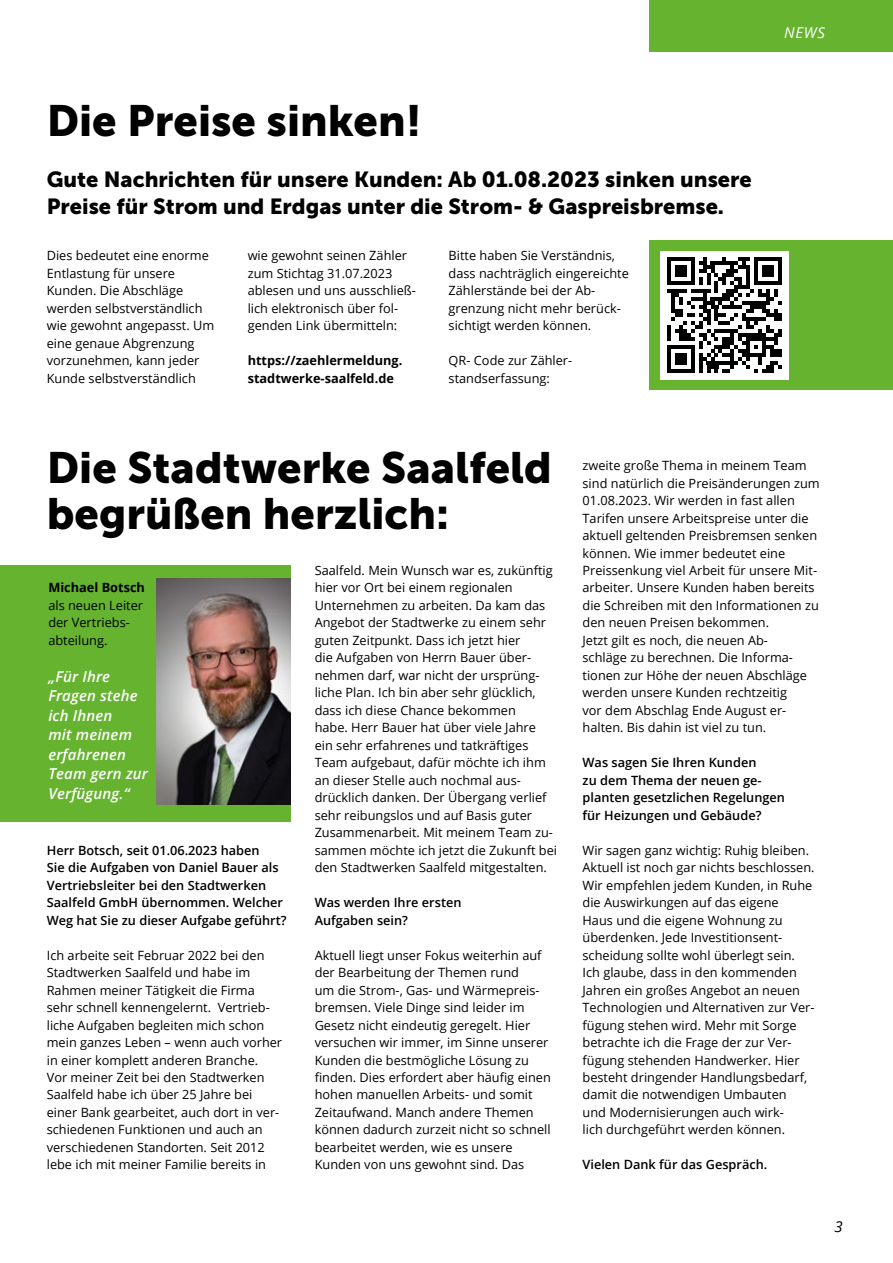
<style>
.page{position:relative;width:893px;height:1263px;background:#fff}
.page>*{position:absolute;margin:0;border:0;box-sizing:border-box;transform-origin:0 0}
.Mengentext{font:43.5px/46.5px "Museo Sans 900";color:#000}
.Mengentext-2{font:21.75px/27px "Museo Sans 900";color:#000}
.Mengentext-3{font:italic 600 15px/19.5px "Open Sans";letter-spacing:.01em;color:#fff}
.Mengentext-4{font:italic 15px "Open Sans";color:#fff}
.t1{font:italic 15px "Open Sans";color:#000}
.Mengentext-5{font:12.75px/17.5px "Open Sans";color:#000}
.Mengentext-6{font:600 12.75px/17.5px "Open Sans";color:#000}
.Mengentext-7{font:700 12.75px/17.5px "Open Sans";color:#000}
.s1{font-weight:700}
</style>
<div class="page">
<div style="left:649px;top:0;width:244px;height:51px;background:#65b32e"></div>
<hr style="left:0;top:0;width:1px;height:698px;background:#96c562">
<div style="left:0;top:565px;width:291px;height:256px;background:#65b32e"></div>
<div style="left:649px;top:241px;width:244px;height:149px;background:#65b32e"></div>
<img style="left:0;top:159px;width:1px;height:536px">
<div style="left:660px;top:251px;width:129px;height:128px;background:#fff"></div>
<svg style="left:667px;top:257px;width:115px;height:116px"></svg>
<hr style="left:667px;top:369px;width:28px;height:4px;background:#000">
<div style="left:675px;top:353px;width:12px;height:12px;background:#000"></div>
<img style="left:157px;top:578px;width:134px;height:227px">
<p class="Mengentext-4" style="left:784px;top:22px;width:42px">NEWS</p>
<p class="Mengentext" style="left:47px;top:97px;width:376px">Die Preise sinken!</p>
<p class="Mengentext-2" style="left:47px;top:166px;width:706px">Gute Nachrichten für unsere Kunden: Ab 01.08.2023 sinken unsere<br>Preise für Strom und Erdgas unter die Strom- &amp; Gaspreisbremse.</p>
<p class="Mengentext-5" style="left:47px;top:247px;width:169px">Dies bedeutet eine enorme<br>Entlastung für unsere<br>Kunden. Die Abschläge werden selbstverständlich wie gewohnt angepasst. Um eine genaue Abgrenzung vorzunehmen, kann jeder<br>Kunde selbstverständlich</p>
<p class="Mengentext-5" style="left:248px;top:247px;width:170px">wie gewohnt seinen Zähler zum Stichtag 31.07.2023 ablesen und uns ausschließ&shy;lich elektronisch über fol&shy;genden Link übermitteln:</p>
<p class="Mengentext-7" style="left:248px;top:351px;width:156px">https://zaehlermeldung. stadtwerke-saalfeld.de</p>
<p class="Mengentext-5" style="left:449px;top:247px;width:182px">Bitte haben Sie Verständnis, dass nachträglich eingereichte<br>Zählerstände bei der Ab&shy;grenzung nicht mehr berück&shy;sichtigt werden können.</p>
<p class="Mengentext-5" style="left:449px;top:351px;width:125px">QR- Code zur Zähler&shy;standserfassung:</p>
<p class="Mengentext" style="left:47px;top:444px;width:507px">Die Stadtwerke Saalfeld begrüßen herzlich:</p>
<p class="Mengentext-5" style="left:48px;top:579px;width:98px"><span class="s1">Michael Botsch </span>als neuen Leiter der Vertriebs&shy;abteilung.</p>
<p class="Mengentext-3" style="left:48px;top:666px;width:101px">„Für Ihre<br>Fragen stehe ich Ihnen<br>mit meinem erfahrenen<br>Team gern zur<br>Verfügung.“</p>
<p class="Mengentext-6" style="left:47px;top:841px;width:241px">Herr Botsch, seit 01.06.2023 haben<br>Sie die Aufgaben von Daniel Bauer als Vertriebsleiter bei den Stadtwerken Saalfeld GmbH übernommen. Welcher Weg hat Sie zu dieser Aufgabe geführt?</p>
<p class="Mengentext-5" style="left:47px;top:946px;width:237px">Ich arbeite seit Februar 2022 bei den Stadtwerken Saalfeld und habe im Rahmen meiner Tätigkeit die Firma sehr schnell kennengelernt. Vertrieb&shy;liche Aufgaben begleiten mich schon mein ganzes Leben – wenn auch vorher in einer komplett anderen Branche.<br>Vor meiner Zeit bei den Stadtwerken Saalfeld habe ich über 25 Jahre bei einer Bank gearbeitet, auch dort in ver&shy;schiedenen Funktionen und auch an verschiedenen Standorten. Seit 2012 lebe ich mit meiner Familie bereits in</p>
<p class="Mengentext-5" style="left:315px;top:561px;width:244px">Saalfeld. Mein Wunsch war es, zukünftig hier vor Ort bei einem regionalen Unternehmen zu arbeiten. Da kam das Angebot der Stadtwerke zu einem sehr guten Zeitpunkt. Dass ich jetzt hier<br>die Aufgaben von Herrn Bauer über&shy;nehmen darf, war nicht der ursprüng&shy;liche Plan. Ich bin aber sehr glücklich, dass ich diese Chance bekommen<br>habe. Herr Bauer hat über viele Jahre ein sehr erfahrenes und tatkräftiges Team aufgebaut, dafür möchte ich ihm an dieser Stelle auch nochmal aus&shy;drücklich danken. Der Übergang verlief sehr reibungslos und auf Basis guter Zusammenarbeit. Mit meinem Team zu&shy;sammen möchte ich jetzt die Zukunft bei den Stadtwerken Saalfeld mitgestalten.</p>
<p class="Mengentext-6" style="left:315px;top:893px;width:148px">Was werden Ihre ersten</p>
<p class="Mengentext-6" style="left:315px;top:911px;width:95px">Aufgaben sein?</p>
<p class="Mengentext-5" style="left:315px;top:946px;width:238px">Aktuell liegt unser Fokus weiterhin auf der Bearbeitung der Themen rund<br>um die Strom-, Gas- und Wärmepreis&shy;bremsen. Viele Dinge sind leider im Gesetz nicht eindeutig geregelt. Hier versuchen wir immer, im Sinne unserer Kunden die bestmögliche Lösung zu finden. Dies erfordert aber häufig einen hohen manuellen Arbeits- und somit Zeitaufwand. Manch andere Themen können dadurch zurzeit nicht so schnell bearbeitet werden, wie es unsere Kunden von uns gewohnt sind. Das</p>
<p class="Mengentext-5" style="left:583px;top:456px;width:239px">zweite große Thema in meinem Team sind natürlich die Preisänderungen zum 01.08.2023. Wir werden in fast allen Tarifen unsere Arbeitspreise unter die aktuell geltenden Preisbremsen senken können. Wie immer bedeutet eine Preissenkung viel Arbeit für unsere Mit&shy;arbeiter. Unsere Kunden haben bereits die Schreiben mit den Informationen zu den neuen Preisen bekommen.<br>Jetzt gilt es noch, die neuen Ab-<br>schläge zu berechnen. Die Informa&shy;tionen zur Höhe der neuen Abschläge werden unsere Kunden rechtzeitig<br>vor dem Abschlag Ende August er&shy;halten. Bis dahin ist viel zu tun.</p>
<p class="Mengentext-6" style="left:583px;top:754px;width:204px">Was sagen Sie Ihren Kunden<br>zu dem Thema der neuen ge&shy;planten gesetzlichen Regelungen für Heizungen und Gebäude?</p>
<p class="Mengentext-5" style="left:583px;top:841px;width:234px">Wir sagen ganz wichtig: Ruhig bleiben.<br>Aktuell ist noch gar nichts beschlossen.<br>Wir empfehlen jedem Kunden, in Ruhe die Auswirkungen auf das eigene<br>Haus und die eigene Wohnung zu überdenken. Jede Investitionsent&shy;scheidung sollte wohl überlegt sein.<br>Ich glaube, dass in den kommenden Jahren ein großes Angebot an neuen Technologien und Alternativen zur Ver&shy;fügung stehen wird. Mehr mit Sorge betrachte ich die Frage der zur Ver&shy;fügung stehenden Handwerker. Hier besteht dringender Handlungsbedarf, damit die notwendigen Umbauten<br>und Modernisierungen auch wirk-<br>lich durchgeführt werden können.</p>
<p class="Mengentext-6" style="left:583px;top:1156px;width:186px">Vielen Dank für das Gespräch.</p>
<p class="t1" style="left:834px;top:1216px;width:10px">3</p>
</div>
